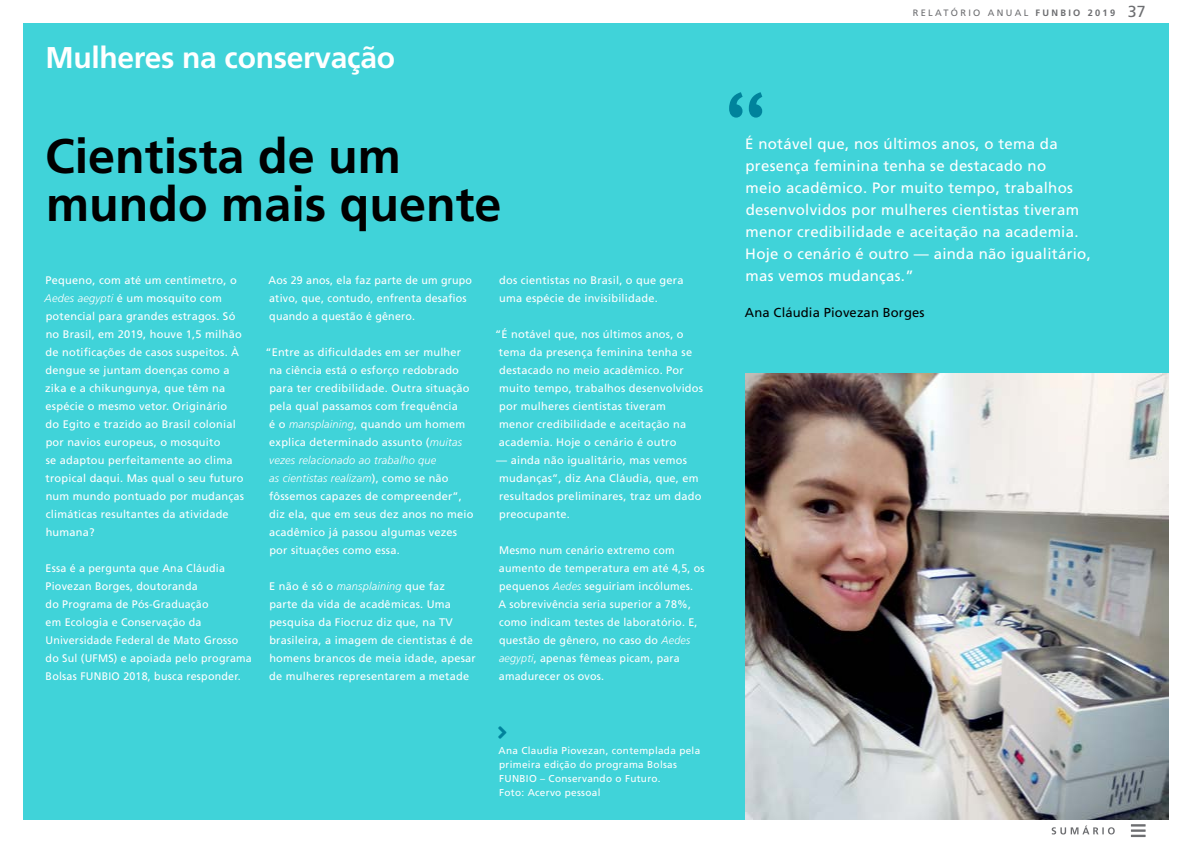
<style>
.page{position:relative;width:1191px;height:842px;background:#fff}
.page>*{position:absolute;margin:0;border:0;box-sizing:border-box;transform-origin:0 0}
.t1{font:100px "Unit Slab OT";color:#00839c}
.t2{font:700 48.5px/48px "Frutiger LT Std";color:#000}
.t3{font:700 30px "Frutiger LT Std";letter-spacing:-.01em;color:#fff}
.t4{font:20px "Font Awesome 5 Free Solid";color:#00839c}
.t5{font:15px/22px "Frutiger LT Std";letter-spacing:.02em;color:#fff}
.t6{font:13px "Frutiger LT Std";letter-spacing:.01em;color:#000}
.t7{font:11px/18px "Frutiger LT Std";letter-spacing:.02em;color:#fff}
.t8{font:10px/14px "Frutiger LT Std";letter-spacing:.03em;color:#fff}
.t9{font:9.2px "Frutiger LT Std";letter-spacing:.25em;color:#6d6e71}
.s1{font-weight:300;font-style:italic}
.s2{font-weight:700}
.s3{font-size:16px}
</style>
<div class="page">
<div style="left:23px;top:23px;width:1145px;height:796px;background:#40d3d9"></div>
<img style="left:745px;top:373px;width:423px;height:446px">
<svg style="left:1130px;top:824px;width:15px;height:13px"></svg>
<svg style="left:1051px;top:825px;width:63px;height:9px"></svg>
<h3 class="t3" style="left:45px;top:40px;width:351px">Mulheres na conservação</h3>
<h2 class="t2" style="left:45px;top:132px;width:458px">Cientista de um mundo mais quente</h2>
<p class="t7" style="left:45px;top:271px;width:201px">Pequeno, com até um centímetro, o<br><span class="s1">Aedes aegypti</span> é um mosquito com potencial para grandes estragos. Só no Brasil, em 2019, houve 1,5 milhão de notificações de casos suspeitos. À dengue se juntam doenças como a zika e a chikungunya, que têm na espécie o mesmo vetor. Originário<br>do Egito e trazido ao Brasil colonial por navios europeus, o mosquito<br>se adaptou perfeitamente ao clima tropical daqui. Mas qual o seu futuro num mundo pontuado por mudanças climáticas resultantes da atividade humana?</p>
<p class="t7" style="left:45px;top:559px;width:208px">Essa é a pergunta que Ana Cláudia<br>Piovezan Borges, doutoranda<br>do Programa de Pós-Graduação<br>em Ecologia e Conservação da<br>Universidade Federal de Mato Grosso do Sul (UFMS) e apoiada pelo programa<br>Bolsas FUNBIO 2018, busca responder.</p>
<p class="t7" style="left:268px;top:271px;width:205px">Aos 29 anos, ela faz parte de um grupo ativo, que, contudo, enfrenta desafios quando a questão é gênero.</p>
<p class="t7" style="left:269px;top:343px;width:206px;text-indent:-4px">“Entre as dificuldades em ser mulher na ciência está o esforço redobrado para ter credibilidade. Outra situação pela qual passamos com frequência<br>é o <span class="s1">mansplaining</span>, quando um homem explica determinado assunto (<span class="s1">muitas vezes relacionado ao trabalho que<br>as cientistas realizam</span>), como se não fôssemos capazes de compreender”, diz ela, que em seus dez anos no meio acadêmico já passou algumas vezes por situações como essa.</p>
<p class="t7" style="left:269px;top:577px;width:208px">E não é só o <span class="s1">mansplaining</span> que faz parte da vida de acadêmicas. Uma pesquisa da Fiocruz diz que, na TV brasileira, a imagem de cientistas é de homens brancos de meia idade, apesar de mulheres representarem a metade</p>
<p class="t7" style="left:499px;top:271px;width:186px">dos cientistas no Brasil, o que gera uma espécie de invisibilidade.</p>
<p class="t7" style="left:499px;top:325px;width:206px;text-indent:-4px">“É notável que, nos últimos anos, o tema da presença feminina tenha se destacado no meio acadêmico. Por muito tempo, trabalhos desenvolvidos por mulheres cientistas tiveram<br>menor credibilidade e aceitação na academia. Hoje o cenário é outro</p>
<p class="t7" style="left:496px;top:451px;width:207px">— ainda não igualitário, mas vemos mudanças”, diz Ana Cláudia, que, em resultados preliminares, traz um dado preocupante.</p>
<p class="t7" style="left:498px;top:541px;width:208px">Mesmo num cenário extremo com aumento de temperatura em até 4,5, os pequenos <span class="s1">Aedes</span> seguiriam incólumes.<br>A sobrevivência seria superior a 78%, como indicam testes de laboratório. E, questão de gênero, no caso do <span class="s1">Aedes aegypti</span>, apenas fêmeas picam, para amadurecer os ovos.</p>
<h3 class="t4" style="left:497px;top:722px;width:11px">■●▼</h3>
<p class="t8" style="left:498px;top:744px;width:203px">Ana Claudia Piovezan, contemplada pela primeira edição do programa Bolsas<br>FUNBIO – Conservando o Futuro.<br>Foto: Acervo pessoal</p>
<p class="t9" style="left:912px;top:7px;width:234px">RELATÓRIO ANUAL <span class="s2">FUNBIO 2019</span> <span class="s3">37</span></p>
<h1 class="t1" style="left:723px;top:65px;width:47px">“</h1>
<p class="t5" style="left:745px;top:133px;width:347px">É notável que, nos últimos anos, o tema da presença feminina tenha se destacado no<br>meio acadêmico. Por muito tempo, trabalhos desenvolvidos por mulheres cientistas tiveram menor credibilidade e aceitação na academia.<br>Hoje o cenário é outro — ainda não igualitário, mas vemos mudanças.”</p>
<p class="t6" style="left:745px;top:305px;width:181px">Ana Cláudia Piovezan Borges</p>
</div>
